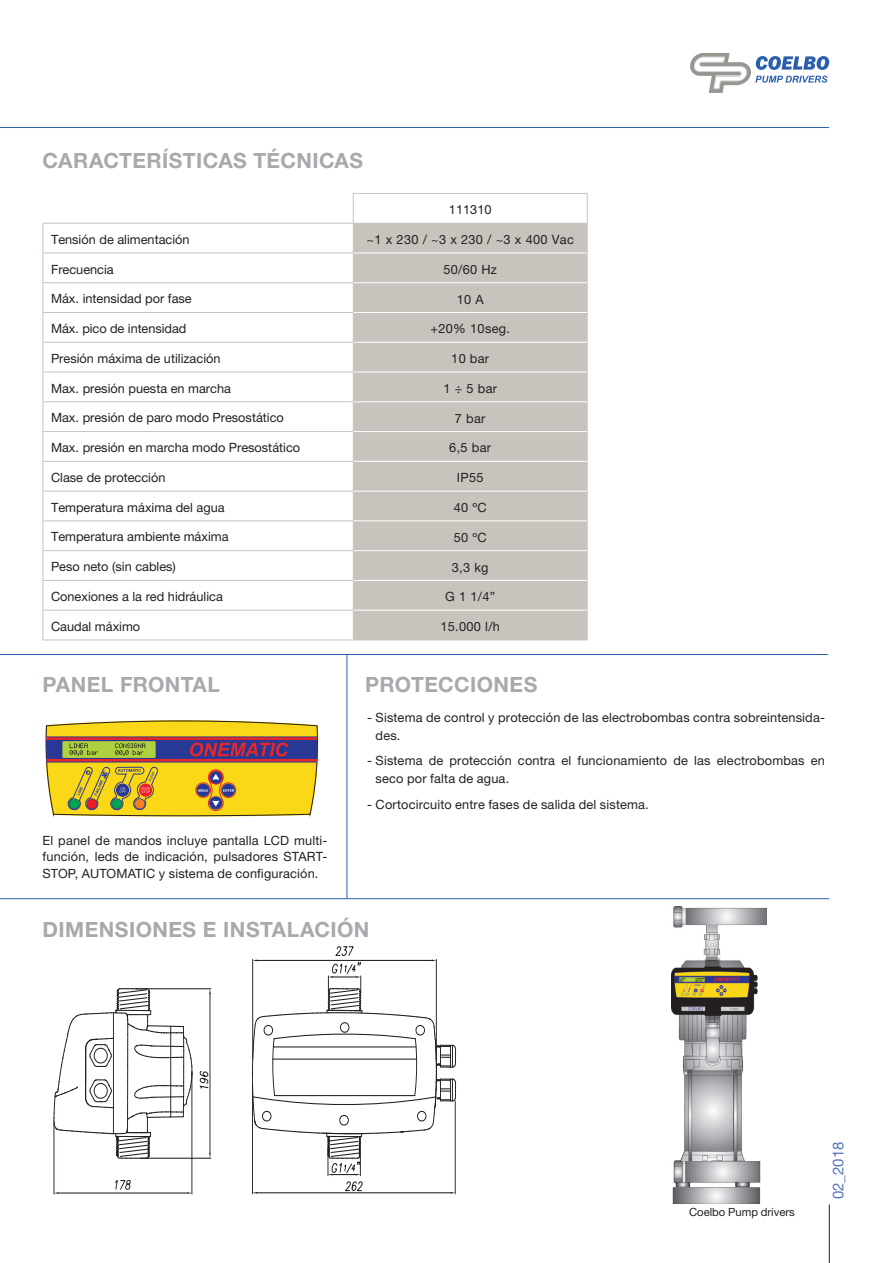
<style>
.page{position:relative;width:893px;height:1263px;background:#fff}
.page>*{position:absolute;margin:0;border:0;box-sizing:border-box;transform-origin:0 0}
.t1{font:700 21px "Helvetica Neue";letter-spacing:.02em;color:#a8a9ad}
.t2{font:15px "Helvetica Neue";color:#5674b9}
.t3{font:12.75px/16.5px "Helvetica Neue";color:#231f20}
.t4{font:12.75px "Helvetica Neue";letter-spacing:.025em;color:#231f20}
.t5{font:12.6px "Helvetica Neue";color:#231f20}
.t6{font:11.25px "Helvetica Neue";color:#231f20}
</style>
<div class="page">
<hr style="left:829px;top:1204px;width:1px;height:59px;background:#231f20">
<svg style="left:690px;top:53px;width:139px;height:40px"></svg>
<hr style="left:0;top:654px;width:828px;height:1px;background:#295fac">
<hr style="left:0;top:127px;width:829px;height:1px;background:#295fac">
<hr style="left:0;top:898px;width:829px;height:1px;background:#295fac">
<div style="left:354px;top:224px;width:233px;height:415px;background:#c8c3bd"></div>
<hr style="left:43px;top:253px;width:311px;height:1px;background:#c8c3bd">
<hr style="left:43px;top:282px;width:311px;height:1px;background:#c8c3bd">
<hr style="left:43px;top:312px;width:311px;height:1px;background:#c8c3bd">
<hr style="left:43px;top:342px;width:311px;height:1px;background:#c8c3bd">
<hr style="left:43px;top:372px;width:311px;height:1px;background:#c8c3bd">
<hr style="left:43px;top:401px;width:311px;height:1px;background:#c8c3bd">
<hr style="left:43px;top:431px;width:311px;height:1px;background:#c8c3bd">
<hr style="left:43px;top:461px;width:311px;height:1px;background:#c8c3bd">
<hr style="left:43px;top:491px;width:311px;height:1px;background:#c8c3bd">
<hr style="left:43px;top:520px;width:311px;height:1px;background:#c8c3bd">
<hr style="left:353px;top:193px;width:235px;height:1px;background:#c8c3bd">
<hr style="left:43px;top:223px;width:310px;height:1px;background:#c8c3bd">
<hr style="left:43px;top:550px;width:311px;height:1px;background:#c8c3bd">
<hr style="left:43px;top:580px;width:311px;height:1px;background:#c8c3bd">
<hr style="left:43px;top:610px;width:311px;height:1px;background:#c8c3bd">
<svg style="left:43px;top:224px;width:1px;height:415px"></svg>
<hr style="left:43px;top:639px;width:310px;height:1px;background:#c8c3bd">
<hr style="left:353px;top:223px;width:235px;height:1px;background:#c8c3bd">
<svg style="left:587px;top:194px;width:1px;height:59px"></svg>
<hr style="left:587px;top:253px;width:1px;height:30px;background:#c8c3bd">
<svg style="left:587px;top:283px;width:1px;height:29px"></svg>
<hr style="left:587px;top:312px;width:1px;height:30px;background:#c8c3bd">
<hr style="left:587px;top:342px;width:1px;height:30px;background:#c8c3bd">
<hr style="left:587px;top:372px;width:1px;height:30px;background:#c8c3bd">
<hr style="left:587px;top:402px;width:1px;height:30px;background:#c8c3bd">
<svg style="left:587px;top:432px;width:1px;height:29px"></svg>
<hr style="left:587px;top:461px;width:1px;height:30px;background:#c8c3bd">
<hr style="left:587px;top:491px;width:1px;height:30px;background:#c8c3bd">
<hr style="left:587px;top:521px;width:1px;height:30px;background:#c8c3bd">
<svg style="left:587px;top:551px;width:1px;height:29px"></svg>
<hr style="left:587px;top:580px;width:1px;height:30px;background:#c8c3bd">
<svg style="left:353px;top:194px;width:1px;height:445px"></svg>
<svg style="left:587px;top:610px;width:1px;height:29px"></svg>
<hr style="left:353px;top:639px;width:235px;height:1px;background:#c8c3bd">
<hr style="left:354px;top:253px;width:233px;height:1px;background:#fff">
<hr style="left:354px;top:282px;width:233px;height:1px;background:#fff">
<hr style="left:354px;top:312px;width:233px;height:1px;background:#fff">
<hr style="left:354px;top:342px;width:233px;height:1px;background:#fff">
<hr style="left:354px;top:372px;width:233px;height:1px;background:#fff">
<hr style="left:354px;top:401px;width:233px;height:1px;background:#fff">
<hr style="left:354px;top:431px;width:233px;height:1px;background:#fff">
<hr style="left:354px;top:461px;width:233px;height:1px;background:#fff">
<hr style="left:354px;top:491px;width:233px;height:1px;background:#fff">
<hr style="left:354px;top:520px;width:233px;height:1px;background:#fff">
<hr style="left:354px;top:550px;width:233px;height:1px;background:#fff">
<hr style="left:354px;top:580px;width:233px;height:1px;background:#fff">
<hr style="left:354px;top:610px;width:233px;height:1px;background:#fff">
<hr style="left:347px;top:654px;width:1px;height:245px;background:#295fac">
<img style="left:672px;top:907px;width:95px;height:296px">
<svg style="left:45px;top:720px;width:273px;height:97px;background:#c7a63c"></svg>
<div style="left:87px;top:799px;width:10px;height:10px;background:#ee1d23;border-radius:50%"></div>
<div style="left:69px;top:799px;width:10px;height:10px;background:#00a54f;border-radius:50%"></div>
<div style="left:112px;top:799px;width:9px;height:10px;background:#00a54f;border-radius:50%"></div>
<div style="left:135px;top:799px;width:10px;height:9px;background:#f58220;border-radius:50%"></div>
<svg style="left:54px;top:988px;width:139px;height:171px"></svg>
<hr style="left:54px;top:1122px;width:1px;height:72px;background:#231f20">
<hr style="left:192px;top:1072px;width:1px;height:122px;background:#231f20">
<hr style="left:59px;top:1193px;width:128px;height:1px;background:#231f20">
<svg style="left:115px;top:1180px;width:16px;height:10px"></svg>
<hr style="left:140px;top:1158px;width:71px;height:1px;background:#231f20">
<hr style="left:136px;top:988px;width:75px;height:1px;background:#231f20">
<hr style="left:210px;top:994px;width:1px;height:159px;background:#231f20">
<svg style="left:199px;top:1071px;width:9px;height:18px"></svg>
<hr style="left:252px;top:1083px;width:1px;height:111px;background:#231f20">
<hr style="left:455px;top:1101px;width:1px;height:93px;background:#231f20">
<hr style="left:257px;top:1192px;width:194px;height:1px;background:#231f20">
<svg style="left:345px;top:1181px;width:18px;height:10px"></svg>
<svg style="left:252px;top:946px;width:204px;height:229px"></svg>
<h1 class="t1" style="left:43px;top:147px;width:322px">CARACTERÍSTICAS TÉCNICAS</h1>
<p class="t3" style="left:51px;top:231px;width:140px">Tensión de alimentación</p>
<p class="t3" style="left:51px;top:261px;width:64px">Frecuencia</p>
<p class="t3" style="left:51px;top:290px;width:142px">Máx. intensidad por fase</p>
<p class="t3" style="left:51px;top:320px;width:137px">Máx. pico de intensidad</p>
<p class="t3" style="left:51px;top:350px;width:171px">Presión máxima de utilización</p>
<p class="t3" style="left:51px;top:380px;width:181px">Max. presión puesta en marcha</p>
<p class="t3" style="left:51px;top:409px;width:234px">Max. presión de paro modo Presostático</p>
<p class="t3" style="left:51px;top:439px;width:251px">Max. presión en marcha modo Presostático</p>
<p class="t3" style="left:51px;top:469px;width:116px">Clase de protección</p>
<p class="t3" style="left:51px;top:499px;width:175px">Temperatura máxima del agua</p>
<p class="t3" style="left:51px;top:528px;width:179px">Temperatura ambiente máxima</p>
<p class="t3" style="left:51px;top:558px;width:126px">Peso neto (sin cables)</p>
<p class="t3" style="left:51px;top:588px;width:173px">Conexiones a la red hidráulica</p>
<p class="t3" style="left:51px;top:618px;width:91px">Caudal máximo</p>
<p class="t5" style="left:449px;top:202px;width:44px">111310</p>
<p class="t4" style="left:367px;top:232px;width:209px">~1 x 230 / ~3 x 230 / ~3 x 400 Vac</p>
<p class="t3" style="left:443px;top:261px;width:55px">50/60 Hz</p>
<p class="t3" style="left:457px;top:291px;width:28px">10 A</p>
<p class="t3" style="left:430px;top:320px;width:81px">+20% 10seg.</p>
<p class="t3" style="left:451px;top:350px;width:39px">10 bar</p>
<p class="t3" style="left:443px;top:380px;width:55px">1 ÷ 5 bar</p>
<p class="t3" style="left:455px;top:410px;width:32px">7 bar</p>
<p class="t3" style="left:449px;top:439px;width:43px">6,5 bar</p>
<p class="t3" style="left:457px;top:469px;width:28px">IP55</p>
<p class="t3" style="left:454px;top:499px;width:35px">40 ºC</p>
<p class="t3" style="left:454px;top:529px;width:35px">50 ºC</p>
<p class="t3" style="left:452px;top:559px;width:38px">3,3 kg</p>
<p class="t3" style="left:445px;top:588px;width:51px">G 1 1/4”</p>
<p class="t3" style="left:440px;top:618px;width:61px">15.000 l/h</p>
<h1 class="t1" style="left:43px;top:672px;width:179px">PANEL FRONTAL</h1>
<h1 class="t1" style="left:365px;top:672px;width:174px">PROTECCIONES</h1>
<p class="t3" style="left:43px;top:832px;width:286px;text-align:justify">El panel de mandos incluye pantalla LCD multi&shy;función, leds de indicación, pulsadores START-STOP, AUTOMATIC y sistema de configuración.</p>
<p class="t3" style="left:376px;top:708px;width:451px;line-height:18px;text-indent:-9px">- Sistema de control y protección de las electrobombas contra sobreintensida&shy;des.</p>
<p class="t3" style="left:376px;top:752px;width:451px;line-height:18px;text-indent:-9px">- Sistema de protección contra el funcionamiento de las electrobombas en seco por falta de agua.</p>
<p class="t3" style="left:367px;top:796px;width:283px">- Cortocircuito entre fases de salida del sistema.</p>
<h1 class="t1" style="left:43px;top:916px;width:328px">DIMENSIONES E INSTALACIÓN</h1>
<p class="t6" style="left:689px;top:1205px;width:107px">Coelbo Pump drivers</p>
<p class="t2" style="left:829px;top:1199px;width:59px;rotate:-90deg">02_2018</p>
</div>
